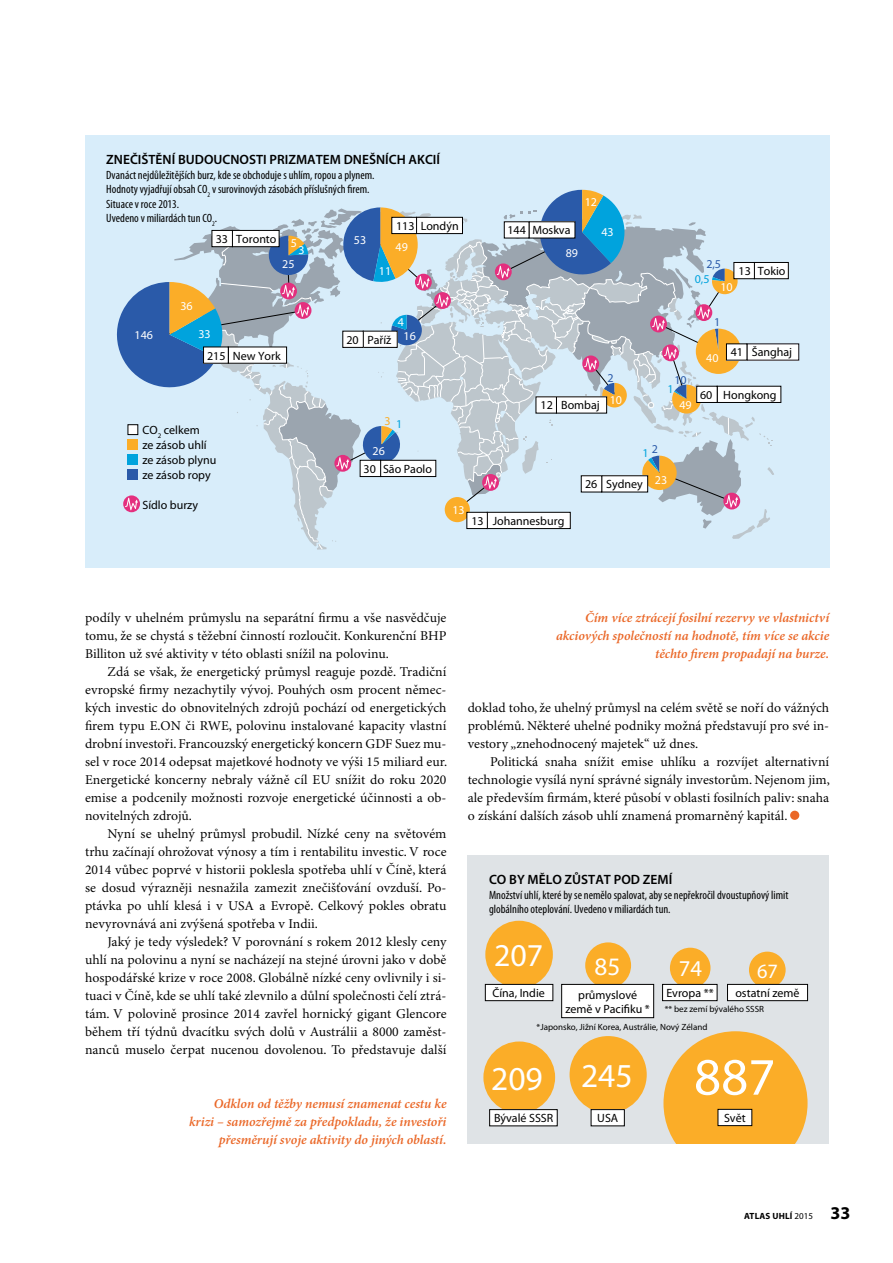
<style>
.page{position:relative;width:893px;height:1263px;background:#fff}
.page>*{position:absolute;margin:0;border:0;box-sizing:border-box;transform-origin:0 0}
.t1{font:52.95px "Myriad Pro";color:#fff}
.t2{font:33.6px "Myriad Pro";color:#fff}
.t3{font:31.95px "Myriad Pro";color:#fff}
.t4{font:25.2px "Myriad Pro";color:#fff}
.t5{font:22.65px "Myriad Pro";color:#fff}
.t6{font:20.4px "Myriad Pro";color:#fff}
.t7{font:13.5px/18px "Minion Pro";color:#000;text-align:justify}
.t8{font:italic 600 13.5px/18px "Minion Pro";color:#ea6727;text-align:right}
.t9{font:600 13.5px "Myriad Pro";color:#000}
.t10{font:condensed 12px/14.4px "Myriad Pro";color:#000}
.t11{font:12px/15px "Myriad Pro";color:#000}
.t12{font:12px/14.1px "Myriad Pro";color:#fff}
.t13{font:12px "Myriad Pro";color:#2a5aa9}
.t14{font:12px "Myriad Pro";color:#00a3dd}
.t15{font:12px "Myriad Pro";color:#fbad28}
.t16{font:9px "Myriad Pro";color:#000}
.t17{font:700 9px "Myriad Pro";letter-spacing:.02em;color:#000}
.s1{color:#fff}
.s2{font-weight:400}
.s3{font-size:18px}
</style>
<div class="page">
<div style="left:790px;top:811px;width:9px;height:9px;background:#ea6727;border-radius:50%"></div>
<div style="left:468px;top:856px;width:361px;height:288px;background:#dfe3e6"></div>
<svg style="left:663px;top:1031px;width:144px;height:113px"></svg>
<div style="left:485px;top:921px;width:68px;height:67px;background:#fbad28;border-radius:50%"></div>
<div style="left:483px;top:1041px;width:72px;height:72px;background:#fbad28;border-radius:50%"></div>
<div style="left:670px;top:948px;width:40px;height:40px;background:#fbad28;border-radius:50%"></div>
<div style="left:585px;top:942px;width:46px;height:46px;background:#fbad28;border-radius:50%"></div>
<div style="left:570px;top:1036px;width:77px;height:77px;background:#fbad28;border-radius:50%"></div>
<div style="left:749px;top:952px;width:37px;height:36px;background:#fbad28;border-radius:50%"></div>
<div style="left:485px;top:984px;width:68px;height:17px;background:#fff"></div>
<div style="left:485px;top:984px;width:68px;height:17px;border:1px solid #000"></div>
<div style="left:490px;top:1109px;width:67px;height:17px;background:#fff"></div>
<div style="left:489px;top:1109px;width:69px;height:17px;border:1px solid #000"></div>
<div style="left:663px;top:984px;width:54px;height:17px;background:#fff"></div>
<div style="left:662px;top:984px;width:55px;height:17px;border:1px solid #000"></div>
<div style="left:562px;top:984px;width:92px;height:34px;background:#fff"></div>
<div style="left:561px;top:984px;width:93px;height:34px;border:1px solid #000"></div>
<div style="left:591px;top:1109px;width:33px;height:17px;background:#fff"></div>
<div style="left:591px;top:1109px;width:34px;height:17px;border:1px solid #000"></div>
<div style="left:727px;top:984px;width:80px;height:17px;background:#fff"></div>
<div style="left:727px;top:984px;width:81px;height:17px;border:1px solid #000"></div>
<div style="left:718px;top:1109px;width:34px;height:16px;background:#fff"></div>
<div style="left:718px;top:1109px;width:34px;height:17px;border:1px solid #000"></div>
<div style="left:85px;top:136px;width:744px;height:432px;background:#d8edfa"></div>
<div style="left:754px;top:262px;width:34px;height:17px;background:#fff"></div>
<div style="left:754px;top:262px;width:35px;height:17px;border:1px solid #000"></div>
<div style="left:747px;top:344px;width:52px;height:16px;background:#fff"></div>
<div style="left:717px;top:386px;width:64px;height:16px;background:#fff"></div>
<svg style="left:116px;top:190px;width:658px;height:360px"></svg>
<p class="t9" style="left:106px;top:154px;width:335px">ZNEČIŠTĚNÍ BUDOUCNOSTI PRIZMATEM DNEŠNÍCH AKCIÍ</p>
<p class="t10" style="left:106px;top:169px;width:270px">Dvanáct nejdůležitějších burz, kde se obchoduje s uhlím, ropou a plynem.<br>Hodnoty vyjadřují obsah CO<sub>2</sub> v surovinových zásobách příslušných firem.<br>Situace v roce 2013.<br>Uvedeno v miliardách tun CO<sub>2</sub>.</p>
<p class="t11" style="left:396px;top:220px;width:64px">113 Londýn</p>
<p class="t12" style="left:395px;top:241px;width:14px">49</p>
<p class="t11" style="left:216px;top:228px;width:83px;line-height:24.8px;text-align:right">33 Toronto <span class="s1">5<br>25</span></p>
<p class="t12" style="left:299px;top:244px;width:8px">3</p>
<p class="t12" style="left:354px;top:234px;width:14px">53</p>
<p class="t12" style="left:379px;top:265px;width:14px">11</p>
<p class="t12" style="left:180px;top:300px;width:14px">36</p>
<p class="t12" style="left:135px;top:329px;width:20px">146</p>
<p class="t12" style="left:198px;top:328px;width:14px">33</p>
<p class="t11" style="left:207px;top:349px;width:75px">215 New York</p>
<p class="t11" style="left:142px;top:423px;width:75px">CO<sub>2</sub> celkem<br>ze zásob uhlí ze zásob plynu ze zásob ropy</p>
<p class="t11" style="left:142px;top:498px;width:57px">Sídlo burzy</p>
<p class="t12" style="left:404px;top:316px;width:14px;text-indent:-6px">4<br>16</p>
<p class="t11" style="left:346px;top:333px;width:47px">20 Paříž</p>
<p class="t15" style="left:384px;top:416px;width:8px">3</p>
<p class="t14" style="left:396px;top:420px;width:8px">1</p>
<p class="t12" style="left:373px;top:446px;width:14px">26</p>
<p class="t11" style="left:364px;top:463px;width:70px">30 São Paolo</p>
<p class="t12" style="left:452px;top:504px;width:14px">13</p>
<p class="t12" style="left:585px;top:196px;width:14px">12</p>
<p class="t11" style="left:507px;top:224px;width:65px">144 Moskva</p>
<p class="t12" style="left:601px;top:226px;width:14px">43</p>
<p class="t12" style="left:566px;top:247px;width:14px">89</p>
<p class="t11" style="left:541px;top:399px;width:61px">12 Bombaj</p>
<p class="t13" style="left:607px;top:373px;width:8px">2</p>
<p class="t12" style="left:610px;top:394px;width:14px">10</p>
<p class="t13" style="left:706px;top:259px;width:16px">2,5</p>
<p class="t11" style="left:738px;top:265px;width:49px">13 Tokio</p>
<p class="t14" style="left:695px;top:274px;width:16px">0,5</p>
<p class="t12" style="left:720px;top:281px;width:14px">10</p>
<p class="t13" style="left:674px;top:376px;width:14px">10</p>
<p class="t12" style="left:679px;top:400px;width:14px">49</p>
<p class="t14" style="left:668px;top:384px;width:8px">1</p>
<p class="t13" style="left:714px;top:318px;width:8px">1</p>
<p class="t12" style="left:706px;top:352px;width:14px">40</p>
<p class="t11" style="left:700px;top:388px;width:78px">60 Hongkong</p>
<p class="t11" style="left:731px;top:346px;width:63px">41 Šanghaj</p>
<p class="t11" style="left:471px;top:515px;width:94px">13 Johannesburg</p>
<p class="t13" style="left:652px;top:445px;width:8px">2</p>
<p class="t12" style="left:655px;top:474px;width:14px">23</p>
<p class="t14" style="left:642px;top:448px;width:8px">1</p>
<p class="t11" style="left:585px;top:478px;width:59px">26 Sydney</p>
<p class="t7" style="left:85px;top:610px;width:363px">podíly v uhelném průmyslu na separátní firmu a vše nasvědčuje tomu, že se chystá s těžební činností rozloučit. Konkurenční BHP Billiton už své aktivity v této oblasti snížil na polovinu.</p>
<p class="t7" style="left:85px;top:664px;width:364px;text-indent:23px">Zdá se však, že energetický průmysl reaguje pozdě. Tradiční evropské firmy nezachytily vývoj. Pouhých osm procent němec&shy;kých investic do obnovitelných zdrojů pochází od energetických firem typu E.ON či RWE, polovinu instalované kapacity vlastní drobní investoři. Francouzský energetický koncern GDF Suez mu&shy;sel v roce 2014 odepsat majetkové hodnoty ve výši 15 miliard eur.<br>Energetické koncerny nebraly vážně cíl EU snížit do roku 2020 emise a podcenily možnosti rozvoje energetické účinnosti a ob&shy;novitelných zdrojů.</p>
<p class="t7" style="left:85px;top:826px;width:363px;text-indent:23px">Nyní se uhelný průmysl probudil. Nízké ceny na světovém trhu začínají ohrožovat výnosy a tím i rentabilitu investic. V roce 2014 vůbec poprvé v historii poklesla spotřeba uhlí v Číně, která se dosud výrazněji nesnažila zamezit znečišťování ovzduší. Po&shy;ptávka po uhlí klesá i v USA a Evropě. Celkový pokles obratu nevyrovnává ani zvýšená spotřeba v Indii.</p>
<p class="t7" style="left:85px;top:934px;width:363px;text-indent:23px">Jaký je tedy výsledek? V porovnání s rokem 2012 klesly ceny uhlí na polovinu a nyní se nacházejí na stejné úrovni jako v době hospodářské krize v roce 2008. Globálně nízké ceny ovlivnily i si&shy;tuaci v Číně, kde se uhlí také zlevnilo a důlní společnosti čelí ztrá&shy;tám. V polovině prosince 2014 zavřel hornický gigant Glencore během tří týdnů dvacítku svých dolů v Austrálii a 8000 zaměst&shy;nanců muselo čerpat nucenou dovolenou. To představuje další</p>
<p class="t8" style="left:189px;top:1096px;width:259px">Odklon od těžby nemusí znamenat cestu ke krizi – samozřejmě za předpokladu, že investoři přesměrují svoje aktivity do jiných oblastí.</p>
<p class="t8" style="left:556px;top:610px;width:275px">Čím více ztrácejí fosilní rezervy ve vlastnictví akciových společností na hodnotě, tím více se akcie těchto firem propadají na burze.</p>
<p class="t7" style="left:468px;top:700px;width:363px">doklad toho, že uhelný průmysl na celém světě se noří do vážných problémů. Některé uhelné podniky možná představují pro své in&shy;vestory „znehodnocený majetek“ už dnes.</p>
<p class="t7" style="left:468px;top:754px;width:364px;text-indent:23px">Politická snaha snížit emise uhlíku a rozvíjet alternativní technologie vysílá nyní správné signály investorům. Nejenom jim, ale především firmám, které působí v oblasti fosilních paliv: snaha o získání dalších zásob uhlí znamená promarněný kapitál.</p>
<p class="t9" style="left:489px;top:874px;width:185px">CO BY MĚLO ZŮSTAT POD ZEMÍ</p>
<p class="t10" style="left:489px;top:889px;width:301px">Množství uhlí, které by se nemělo spalovat, aby se nepřekročil dvoustupňový limit globálního oteplování. Uvedeno v miliardách tun.</p>
<h3 class="t3" style="left:494px;top:944px;width:51px">207</h3>
<p class="t11" style="left:492px;top:987px;width:54px">Čína, Indie</p>
<h3 class="t4" style="left:594px;top:957px;width:27px">85</h3>
<h3 class="t5" style="left:679px;top:960px;width:25px">74</h3>
<h3 class="t6" style="left:757px;top:963px;width:22px">67</h3>
<p class="t11" style="left:735px;top:987px;width:66px">ostatní země</p>
<p class="t11" style="left:578px;top:988px;width:60px">průmyslové</p>
<p class="t11" style="left:666px;top:987px;width:49px">Evropa **</p>
<p class="t11" style="left:565px;top:1003px;width:86px">země v Pacifiku *</p>
<p class="t16" style="left:665px;top:1005px;width:101px">** bez zemí bývalého SSSR</p>
<p class="t16" style="left:537px;top:1023px;width:172px">*Japonsko, Jižní Korea, Austrálie, Nový Zéland</p>
<h2 class="t2" style="left:491px;top:1066px;width:53px">209</h2>
<p class="t11" style="left:494px;top:1112px;width:61px">Bývalé SSSR</p>
<h2 class="t2" style="left:581px;top:1063px;width:53px">245</h2>
<p class="t11" style="left:597px;top:1112px;width:23px">USA</p>
<h1 class="t1" style="left:694px;top:1057px;width:83px">887</h1>
<p class="t11" style="left:724px;top:1112px;width:23px">Svět</p>
<p class="t17" style="left:744px;top:1212px;width:108px">ATLAS UHLÍ <span class="s2">2015</span> <span class="s3">33</span></p>
</div>
